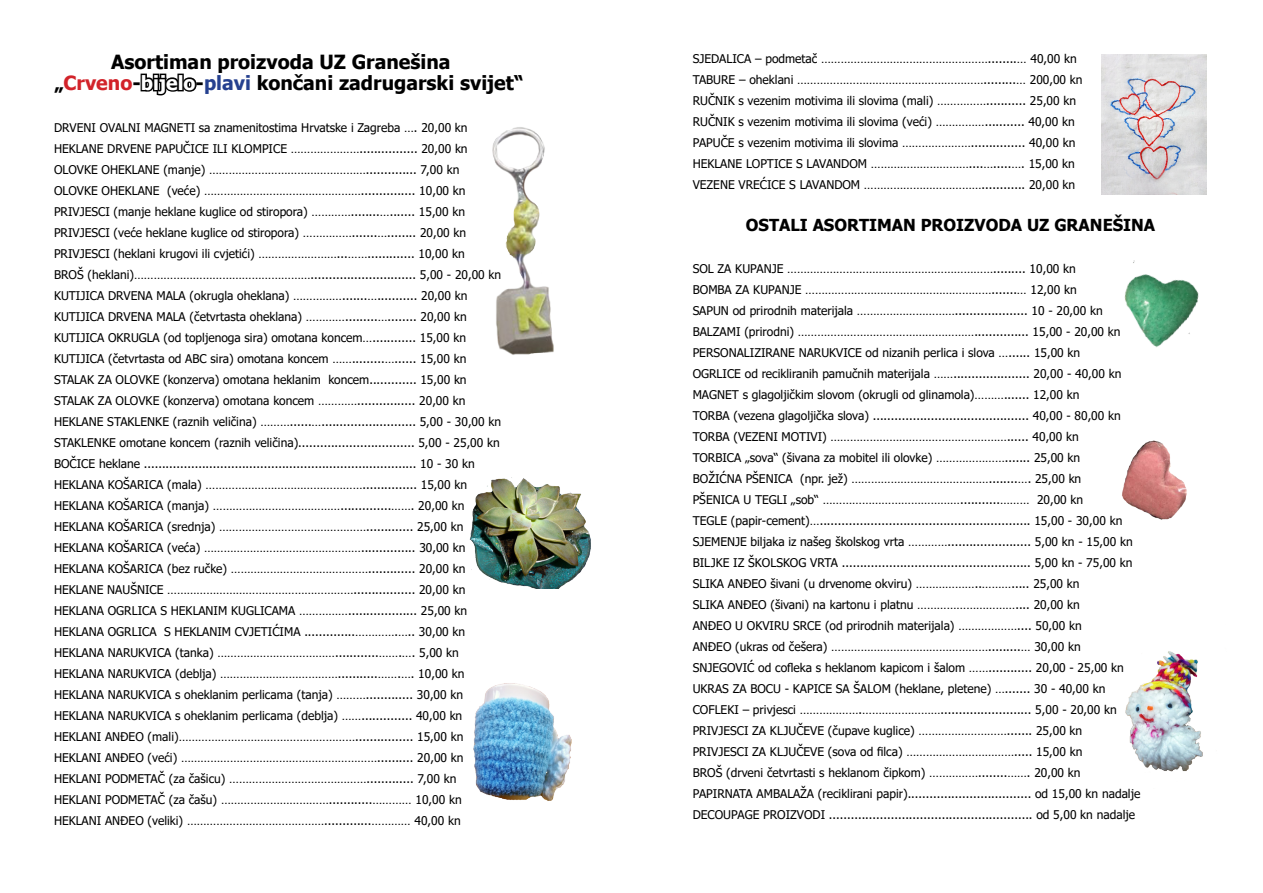
<style>
.page{position:relative;width:1263px;height:893px;background:#fff}
.page>*{position:absolute;margin:0;border:0;box-sizing:border-box;transform-origin:0 0}
.t1{font:700 19.5px/21px "Tahoma";color:#000}
.t2{font:700 16.5px "Tahoma";color:#000}
.t3{font:12px/21px "Tahoma";color:#000}
.s1{color:#d2232a}
.s2{color:#fff}
.s3{color:#25408f}
</style>
<div class="page">
<img style="left:1125px;top:651px;width:78px;height:121px">
<svg style="left:140px;top:73px;width:57px;height:23px"></svg>
<img style="left:1102px;top:54px;width:105px;height:140px">
<img style="left:492px;top:127px;width:62px;height:228px">
<img style="left:473px;top:683px;width:99px;height:118px">
<img style="left:469px;top:477px;width:122px;height:111px">
<img style="left:1109px;top:260px;width:90px;height:87px">
<img style="left:1122px;top:440px;width:65px;height:80px">
<h1 class="t1" style="left:54px;top:52px;width:471px;text-indent:57px">Asortiman proizvoda UZ Granešina „<span class="s1">Crveno</span>-<span class="s2">bijelo</span>-<span class="s3">plavi</span> končani zadrugarski svijet“</h1>
<p class="t3" style="left:54px;top:118px;width:449px">DRVENI OVALNI MAGNETI sa znamenitostima Hrvatske i Zagreba …. 20,00 kn HEKLANE DRVENE PAPUČICE ILI KLOMPICE …………………................ 20,00 kn OLOVKE OHEKLANE (manje) ………………………………………….............. 7,00 kn OLOVKE OHEKLANE (veće) …………………………………………............... 10,00 kn PRIVJESCI (manje heklane kuglice od stiropora) …………........…....... 15,00 kn PRIVJESCI (veće heklane kuglice od stiropora) …………….......…........ 20,00 kn PRIVJESCI (heklani krugovi ili cvjetići) ……………………...……............. 10,00 kn<br>BROŠ (heklani)………………………………………………............................. 5,00 - 20,00 kn KUTIJICA DRVENA MALA (okrugla oheklana) …………….......…........... 20,00 kn KUTIJICA DRVENA MALA (četvrtasta oheklana) ………….........…........ 20,00 kn KUTIJICA OKRUGLA (od topljenoga sira) omotana koncem…............ 15,00 kn KUTIJICA (četvrtasta od ABC sira) omotana koncem …….........…...... 15,00 kn STALAK ZA OLOVKE (konzerva) omotana heklanim koncem............. 15,00 kn STALAK ZA OLOVKE (konzerva) omotana koncem …………................ 20,00 kn HEKLANE STAKLENKE (raznih veličina) ………......….......................... 5,00 - 30,00 kn STAKLENKE omotane koncem (raznih veličina)................................ 5,00 - 25,00 kn BOČICE heklane ........................................................................... 10 - 30 kn HEKLANA KOŠARICA (mala) …………………………………………............... 15,00 kn HEKLANA KOŠARICA (manja) …………………………………..............……. 20,00 kn HEKLANA KOŠARICA (srednja) ………………………………………............. 25,00 kn HEKLANA KOŠARICA (veća) …………………………………………............... 30,00 kn HEKLANA KOŠARICA (bez ručke) ……………………………………............. 20,00 kn HEKLANE NAUŠNICE …………………………………………………................. 20,00 kn HEKLANA OGRLICA S HEKLANIM KUGLICAMA ……………................... 25,00 kn HEKLANA OGRLICA S HEKLANIM CVJETIĆIMA ..............………….….. 30,00 kn HEKLANA NARUKVICA (tanka) ………………………………............…….…. 5,00 kn HEKLANA NARUKVICA (deblja) ………………………………...........…….…. 10,00 kn HEKLANA NARUKVICA s oheklanim perlicama (tanja) ………............. 30,00 kn HEKLANA NARUKVICA s oheklanim perlicama (deblja) …….............. 40,00 kn HEKLANI ANĐEO (mali)………………………………………………................ 15,00 kn HEKLANI ANĐEO (veći) …………………………………………………….......... 20,00 kn HEKLANI PODMETAČ (za čašicu) ……………………………………............. 7,00 kn HEKLANI PODMETAČ (za čašu) ……………………………............………… 10,00 kn HEKLANI ANĐEO (veliki) …………………………………….............………… 40,00 kn</p>
<p class="t3" style="left:693px;top:49px;width:391px">SJEDALICA – podmetač ……………………………………………........… 40,00 kn TABURE – oheklani ………………………………………………….........… 200,00 kn RUČNIK s vezenim motivima ili slovima (mali) ……………........... 25,00 kn RUČNIK s vezenim motivima ili slovima (veći) ……………........... 40,00 kn PAPUČE s vezenim motivima ili slovima …………………............... 40,00 kn HEKLANE LOPTICE S LAVANDOM …………………………....….....…. 15,00 kn VEZENE VREĆICE S LAVANDOM ………………………………............ 20,00 kn</p>
<h2 class="t2" style="left:746px;top:214px;width:411px">OSTALI ASORTIMAN PROIZVODA UZ GRANEŠINA</h2>
<p class="t3" style="left:693px;top:259px;width:449px">SOL ZA KUPANJE ………………………………………………………......... 10,00 kn<br>BOMBA ZA KUPANJE ………………………………………………….......… 12,00 kn<br>SAPUN od prirodnih materijala ………………………….................... 10 - 20,00 kn BALZAMI (prirodni) ………………………………………………............... 15,00 - 20,00 kn PERSONALIZIRANE NARUKVICE od nizanih perlica i slova …...... 15,00 kn<br>OGRLICE od recikliranih pamučnih materijala ……..................... 20,00 - 40,00 kn MAGNET s glagoljičkim slovom (okrugli od glinamola)………....... 12,00 kn<br>TORBA (vezena glagoljička slova) ........................................... 40,00 - 80,00 kn TORBA (VEZENI MOTIVI) ………………………………………………...... 40,00 kn<br>TORBICA „sova“ (šivana za mobitel ili olovke) …………………....... 25,00 kn<br>BOŽIĆNA PŠENICA (npr. jež) ……………………………………........…. 25,00 kn<br>PŠENICA U TEGLI „sob“ ……………………………………...........……… 20,00 kn<br>TEGLE (papir-cement)….......................................................... 15,00 - 30,00 kn SJEMENJE biljaka iz našeg školskog vrta …………....................... 5,00 kn - 15,00 kn BILJKE IZ ŠKOLSKOG VRTA .................................................... 5,00 kn - 75,00 kn SLIKA ANĐEO šivani (u drvenome okviru) ………………..………..... 25,00 kn<br>SLIKA ANĐEO (šivani) na kartonu i platnu ………………………….... 20,00 kn<br>ANĐEO U OKVIRU SRCE (od prirodnih materijala) ……………….... 50,00 kn<br>ANĐEO (ukras od češera) ………………………………………….........… 30,00 kn SNJEGOVIĆ od cofleka s heklanom kapicom i šalom ……............ 20,00 - 25,00 kn UKRAS ZA BOCU - KAPICE SA ŠALOM (heklane, pletene) …....... 30 - 40,00 kn COFLEKI – privjesci ……………….……………………......................... 5,00 - 20,00 kn PRIVJESCI ZA KLJUČEVE (čupave kuglice) ………………………....... 25,00 kn PRIVJESCI ZA KLJUČEVE (sova od filca) ……………………………..... 15,00 kn<br>BROŠ (drveni četvrtasti s heklanom čipkom) ……………........……. 20,00 kn PAPIRNATA AMBALAŽA (reciklirani papir).................................. od 15,00 kn nadalje DECOUPAGE PROIZVODI ........................................................ od 5,00 kn nadalje</p>
</div>
